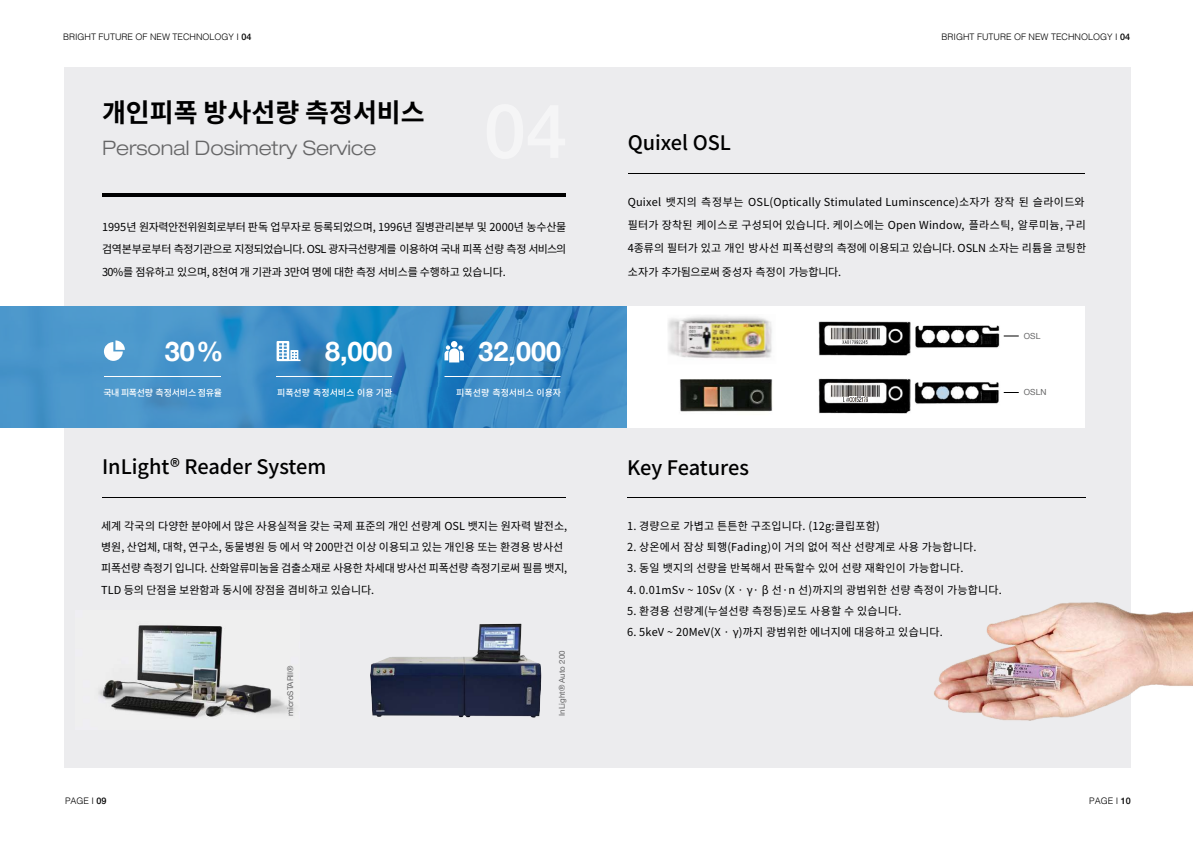
<style>
.page{position:relative;width:1193px;height:841px;background:#fff}
.page>*{position:absolute;margin:0;border:0;box-sizing:border-box;transform-origin:0 0}
.t1{font:700 27px "Helvetica Neue";color:#fff}
.t2{font:700 26px "Noto Sans CJ Kkr";color:#000}
.t3{font:500 20px "Noto Sans CJ Kkr";color:#000}
.t4{font:300 expanded 20px "Helvetica Neue LT Std";color:#666667}
.t5{font:11px/23.2px "Noto Sans CJ Kkr";letter-spacing:.02em;color:#000}
.t6{font:11px/21.2px "Noto Sans CJ Kkr";color:#000}
.t7{font:300 9px "Helvetica";color:#000}
.t8{font:500 9px "Noto Sans CJ Kkr";color:#fff}
.t9{font:500 9px "Noto Sans CJ Kkr";letter-spacing:-.04em;color:#fff}
.t10{font:8.4px "Helvetica Neue";color:#666667}
.t11{font:8px "Helvetica Neue";color:#666667}
.s1{font-family:"Helvetica Neue";font-weight:500}
</style>
<div class="page">
<div style="left:64px;top:67px;width:1067px;height:701px;background:#ececee"></div>
<hr style="left:628px;top:173px;width:457px;height:1px;background:#000">
<hr style="left:627px;top:497px;width:459px;height:1px;background:#000">
<hr style="left:102px;top:497px;width:464px;height:1px;background:#000">
<hr style="left:102px;top:193px;width:464px;height:4px;background:#000">
<img style="left:934px;top:602px;width:259px;height:119px">
<img style="left:370px;top:623px;width:172px;height:95px">
<img style="left:99px;top:625px;width:194px;height:93px">
<svg style="left:0;top:306px;width:627px;height:122px;background:#3e8fc7"></svg>
<svg style="left:445px;top:341px;width:19px;height:21px"></svg>
<svg style="left:104px;top:340px;width:21px;height:21px"></svg>
<svg style="left:277px;top:341px;width:24px;height:20px"></svg>
<div style="left:627px;top:306px;width:458px;height:122px;background:#fff"></div>
<img style="left:668px;top:316px;width:104px;height:43px">
<hr style="left:104px;top:376px;width:117px;height:1px;background:#fff">
<hr style="left:276px;top:376px;width:116px;height:1px;background:#fff">
<hr style="left:444px;top:376px;width:116px;height:1px;background:#fff">
<img style="left:818px;top:321px;width:93px;height:35px">
<img style="left:818px;top:378px;width:93px;height:36px">
<img style="left:680px;top:379px;width:93px;height:33px">
<img style="left:915px;top:325px;width:85px;height:23px">
<img style="left:914px;top:382px;width:85px;height:22px">
<svg style="left:1004px;top:336px;width:15px;height:1px"></svg>
<svg style="left:1004px;top:392px;width:15px;height:1px"></svg>
<div style="left:851px;top:397px;width:22px;height:5px;background:#fff"></div>
<svg style="left:842px;top:397px;width:26px;height:5px"></svg>
<p class="t7" style="left:63px;top:29px;width:190px">BRIGHT FUTURE OF NEW TECHNOLOGY I <span class="s1">04</span></p>
<p class="t7" style="left:942px;top:29px;width:190px">BRIGHT FUTURE OF NEW TECHNOLOGY I <span class="s1">04</span></p>
<h2 class="t2" style="left:102px;top:97px;width:324px">개인피폭 방사선량 측정서비스</h2>
<h3 class="t4" style="left:102px;top:136px;width:276px">Personal Dosimetry Service</h3>
<p class="t5" style="left:102px;top:216px;width:466px;line-height:22.4px;text-align:justify">1995년 원자력안전위원회로부터 판독 업무자로 등록되었으며, 1996년 질병관리본부 및 2000년 농수산물 검역본부로부터 측정기관으로 지정되었습니다. OSL 광자극선량계를 이용하여 국내 피폭 선량 측정 서비스의 30%를 점유하고 있으며, 8천여 개 기관과 3만여 명에 대한 측정 서비스를 수행하고 있습니다.</p>
<h1 class="t1" style="left:165px;top:330px;width:60px">30%</h1>
<h1 class="t1" style="left:325px;top:330px;width:69px">8,000</h1>
<h1 class="t1" style="left:478px;top:330px;width:84px">32,000</h1>
<p class="t9" style="left:103px;top:387px;width:120px">국내 피폭선량 측정서비스 점유율</p>
<p class="t8" style="left:277px;top:387px;width:117px">피폭선량 측정서비스 이용 기관</p>
<p class="t8" style="left:456px;top:387px;width:107px">피폭선량 측정서비스 이용자</p>
<h3 class="t3" style="left:102px;top:455px;width:226px">InLight® Reader System</h3>
<p class="t6" style="left:101px;top:516px;width:468px">세계 각국의 다양한 분야에서 많은 사용실적을 갖는 국제 표준의 개인 선량계 OSL 뱃지는 원자력 발전소, 병원, 산업체, 대학, 연구소, 동물병원 등 에서 약 200만건 이상 이용되고 있는 개인용 또는 환경용 방사선 피폭선량 측정기 입니다. 산화알류미눔을 검출소재로 사용한 차세대 방사선 피폭선량 측정기로써 필름 뱃지, TLD 등의 단점을 보완함과 동시에 장점을 겸비하고 있습니다.</p>
<p class="t11" style="left:285px;top:716px;width:51px;rotate:-90deg">microSTARll®</p>
<p class="t11" style="left:556px;top:716px;width:67px;rotate:-90deg">InLight® Auto 200</p>
<h3 class="t3" style="left:628px;top:131px;width:105px">Quixel OSL</h3>
<p class="t5" style="left:628px;top:191px;width:460px">Quixel 뱃지의 측정부는 OSL(Optically Stimulated Luminscence)소자가 장작 된 슬라이드와 필터가 장착된 케이스로 구성되어 있습니다. 케이스에는 Open Window, 플라스틱, 알루미늄, 구리 4종류의 필터가 있고 개인 방사선 피폭선량의 측정에 이용되고 있습니다. OSLN 소자는 리튬을 코팅한 소자가 추가됨으로써 중성자 측정이 가능합니다.</p>
<p class="t10" style="left:1024px;top:330px;width:18px">OSL</p>
<p class="t10" style="left:1024px;top:386px;width:24px">OSLN</p>
<h3 class="t3" style="left:627px;top:456px;width:124px">Key Features</h3>
<p class="t5" style="left:627px;top:515px;width:254px">1. 경량으로 가볍고 튼튼한 구조입니다. (12g:클립포함)</p>
<p class="t5" style="left:627px;top:536px;width:351px">2. 상온에서 잠상 퇴행(Fading)이 거의 없어 적산 선량계로 사용 가능합니다.</p>
<p class="t5" style="left:627px;top:557px;width:338px">3. 동일 뱃지의 선량을 반복해서 판독할수 있어 선량 재확인이 가능합니다.</p>
<p class="t5" style="left:627px;top:578px;width:376px">4. 0.01mSv ~ 10Sv (X · γ· β 선·n 선)까지의 광범위한 선량 측정이 가능합니다.</p>
<p class="t5" style="left:627px;top:599px;width:276px">5. 환경용 선량계(누설선량 측정등)로도 사용할 수 있습니다.</p>
<p class="t5" style="left:627px;top:621px;width:317px">6. 5keV ~ 20MeV(X · γ)까지 광범위한 에너지에 대응하고 있습니다.</p>
<p class="t7" style="left:65px;top:793px;width:43px">PAGE I <span class="s1">09</span></p>
<p class="t7" style="left:1089px;top:793px;width:43px">PAGE I <span class="s1">10</span></p>
</div>
